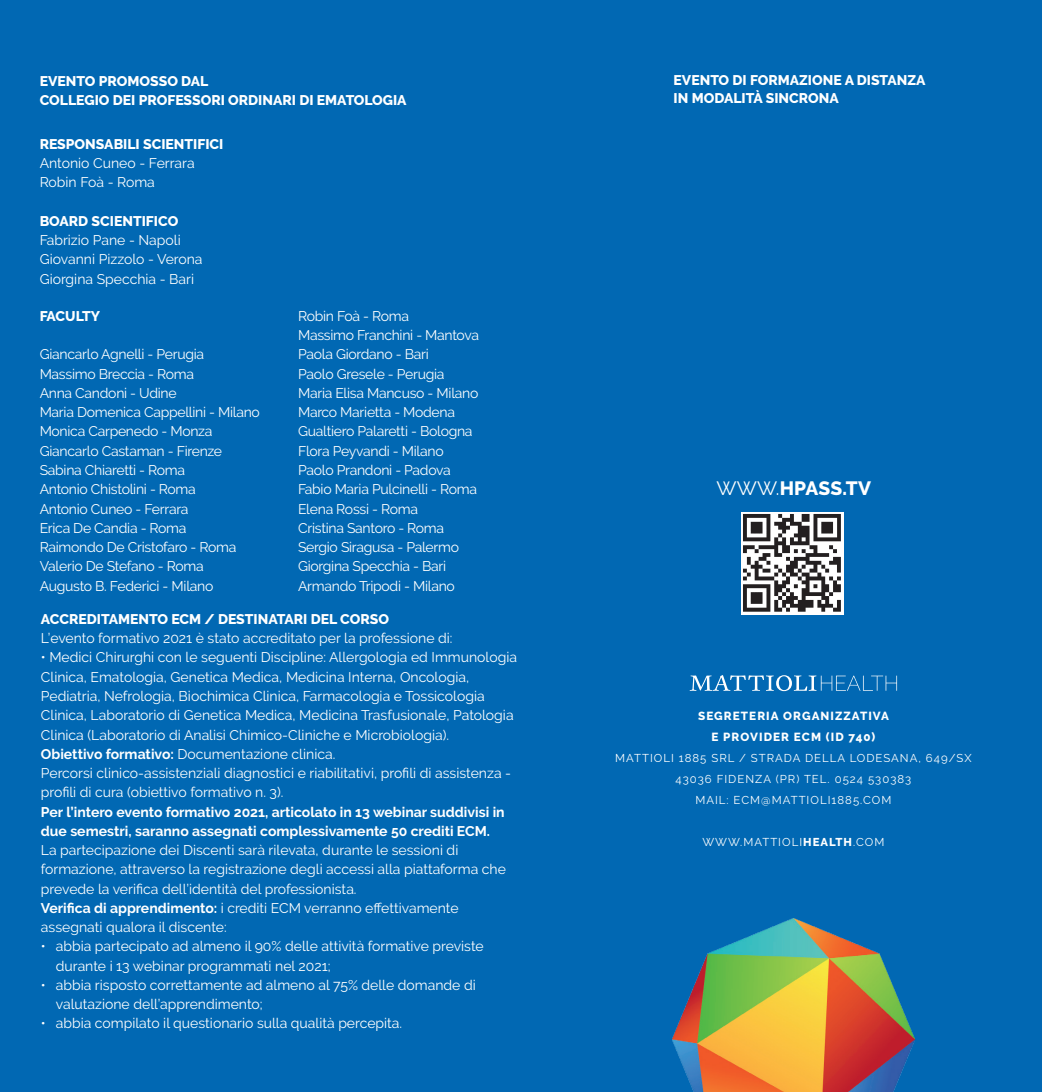
<style>
.page{position:relative;width:1042px;height:1092px;background:#fff}
.page>*{position:absolute;margin:0;border:0;box-sizing:border-box;transform-origin:0 0}
.t1{font:800 19.25px "Raleway";letter-spacing:.01em;color:#fff}
.t2{font:14px/19.2px "Raleway";color:#fff}
.t3{font:14px/19.2px "Raleway";letter-spacing:-.02em;color:#fff}
.t4{font:800 14px "Raleway";color:#fff}
.t5{font:700 14px/19.2px "Raleway";color:#fff}
.t6{font:800 11.72px "Raleway";letter-spacing:.09em;color:#fff}
.t7{font:11.38px "Raleway";letter-spacing:.09em;color:#fff}
.s1{font-weight:700}
.s2{font-weight:400}
.s3{font-weight:800}
</style>
<div class="page">
<div style="left:0;top:0;width:1042px;height:1091px;background:#0168b3"></div>
<img style="left:672px;top:918px;width:242px;height:173px">
<svg style="left:690px;top:675px;width:207px;height:16px"></svg>
<img style="left:741px;top:512px;width:102px;height:102px">
<p class="t4" style="left:40px;top:73px;width:170px">EVENTO PROMOSSO DAL</p>
<p class="t4" style="left:40px;top:92px;width:368px">COLLEGIO DEI PROFESSORI ORDINARI DI EMATOLOGIA</p>
<p class="t4" style="left:40px;top:136px;width:185px">RESPONSABILI SCIENTIFICI</p>
<p class="t2" style="left:40px;top:153px;width:156px">Antonio Cuneo - Ferrara</p>
<p class="t2" style="left:40px;top:173px;width:117px">Robin Foà - Roma</p>
<p class="t4" style="left:40px;top:213px;width:140px">BOARD SCIENTIFICO</p>
<p class="t2" style="left:40px;top:230px;width:143px">Fabrizio Pane - Napoli</p>
<p class="t2" style="left:40px;top:250px;width:164px">Giovanni Pizzolo - Verona</p>
<p class="t2" style="left:40px;top:269px;width:156px">Giorgina Specchia - Bari</p>
<p class="t4" style="left:40px;top:308px;width:62px">FACULTY</p>
<p class="t3" style="left:40px;top:345px;width:166px">Giancarlo Agnelli - Perugia</p>
<p class="t3" style="left:40px;top:364px;width:156px">Massimo Breccia - Roma</p>
<p class="t3" style="left:40px;top:383px;width:138px">Anna Candoni - Udine</p>
<p class="t3" style="left:40px;top:402px;width:222px">Maria Domenica Cappellini - Milano</p>
<p class="t3" style="left:40px;top:422px;width:174px">Monica Carpenedo - Monza</p>
<p class="t3" style="left:40px;top:441px;width:184px">Giancarlo Castaman - Firenze</p>
<p class="t3" style="left:40px;top:460px;width:147px">Sabina Chiaretti - Roma</p>
<p class="t3" style="left:40px;top:479px;width:158px">Antonio Chistolini - Roma</p>
<p class="t3" style="left:40px;top:499px;width:150px">Antonio Cuneo - Ferrara</p>
<p class="t3" style="left:40px;top:518px;width:148px">Erica De Candia - Roma</p>
<p class="t3" style="left:40px;top:537px;width:198px">Raimondo De Cristofaro - Roma</p>
<p class="t3" style="left:40px;top:556px;width:165px">Valerio De Stefano - Roma</p>
<p class="t3" style="left:40px;top:576px;width:175px">Augusto B. Federici - Milano</p>
<p class="t3" style="left:298px;top:306px;width:182px">Robin Foà - Roma<br>Massimo Franchini - Mantova<br>Paola Giordano - Bari<br>Paolo Gresele - Perugia<br>Maria Elisa Mancuso - Milano<br>Marco Marietta - Modena<br>Gualtiero Palaretti - Bologna<br>Flora Peyvandi - Milano<br>Paolo Prandoni - Padova<br>Fabio Maria Pulcinelli - Roma<br>Elena Rossi - Roma<br>Cristina Santoro - Roma<br>Sergio Siragusa - Palermo<br>Giorgina Specchia - Bari<br>Armando Tripodi - Milano</p>
<p class="t4" style="left:41px;top:611px;width:349px">ACCREDITAMENTO ECM / DESTINATARI DEL CORSO</p>
<p class="t2" style="left:41px;top:628px;width:413px">L’evento formativo 2021 è stato accreditato per la professione di:</p>
<p class="t2" style="left:41px;top:647px;width:477px">• Medici Chirurghi con le seguenti Discipline: Allergologia ed Immunologia Clinica, Ematologia, Genetica Medica, Medicina Interna, Oncologia, Pediatria, Nefrologia, Biochimica Clinica, Farmacologia e Tossicologia Clinica, Laboratorio di Genetica Medica, Medicina Trasfusionale, Patologia Clinica (Laboratorio di Analisi Chimico-Cliniche e Microbiologia).</p>
<p class="t2" style="left:41px;top:744px;width:296px"><span class="s1">Obiettivo formativo:</span> Documentazione clinica.</p>
<p class="t2" style="left:41px;top:763px;width:472px">Percorsi clinico-assistenziali diagnostici e riabilitativi, profili di assistenza - profili di cura (obiettivo formativo n. 3).</p>
<p class="t5" style="left:41px;top:802px;width:465px">Per l’intero evento formativo 2021, articolato in 13 webinar suddivisi in due semestri, saranno assegnati complessivamente 50 crediti ECM.</p>
<p class="t2" style="left:41px;top:840px;width:466px">La partecipazione dei Discenti sarà rilevata, durante le sessioni di formazione, attraverso la registrazione degli accessi alla piattaforma che prevede la verifica dell’identità del professionista.</p>
<p class="t2" style="left:41px;top:898px;width:419px"><span class="s1">Verifica di apprendimento:</span> i crediti ECM verranno effettivamente assegnati qualora il discente:</p>
<p class="t2" style="left:56px;top:936px;width:429px;text-indent:-15px">• abbia partecipato ad almeno il 90% delle attività formative previste durante i 13 webinar programmati nel 2021;</p>
<p class="t2" style="left:56px;top:975px;width:421px;text-indent:-15px">• abbia risposto correttamente ad almeno al 75% delle domande di valutazione dell’apprendimento;</p>
<p class="t2" style="left:41px;top:1013px;width:363px">• abbia compilato il questionario sulla qualità percepita.</p>
<p class="t4" style="left:673px;top:72px;width:253px">EVENTO DI FORMAZIONE A DISTANZA</p>
<p class="t4" style="left:673px;top:90px;width:167px">IN MODALITÀ SINCRONA</p>
<p class="t1" style="left:716px;top:477px;width:156px"><span class="s2">WWW.</span>HPASS.TV</p>
<p class="t6" style="left:698px;top:709px;width:192px">SEGRETERIA ORGANIZZATIVA</p>
<p class="t6" style="left:711px;top:730px;width:165px">E PROVIDER ECM (ID 740)</p>
<p class="t7" style="left:615px;top:751px;width:358px">MATTIOLI 1885 SRL / STRADA DELLA LODESANA, 649/SX</p>
<p class="t7" style="left:675px;top:772px;width:237px">43036 FIDENZA (PR) TEL. 0524 530383</p>
<p class="t7" style="left:695px;top:793px;width:198px">MAIL: ECM@MATTIOLI1885.COM</p>
<p class="t7" style="left:702px;top:835px;width:183px">WWW.MATTIOLI<span class="s3">HEALTH</span>.COM</p>
</div>
